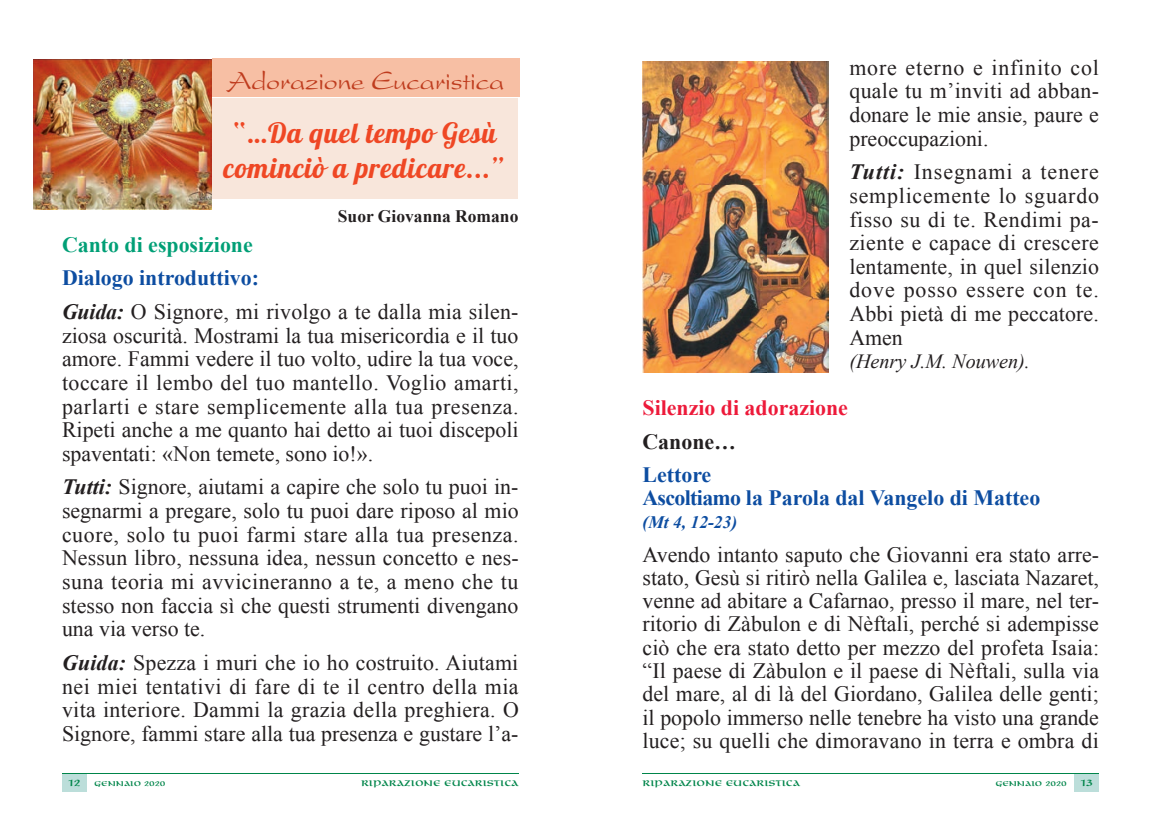
<style>
.page{position:relative;width:1161px;height:834px;background:#fff}
.page>*{position:absolute;margin:0;border:0;box-sizing:border-box;transform-origin:0 0}
.t1{font:28px/35px "Lobster 1.4";letter-spacing:.03em;color:#ef4724;text-align:center}
.t2{font:28px "Present";letter-spacing:-.02em;color:#bf3c1e}
.t3{font:21.88px/23.6px "Times New Roman";color:#231f20;text-align:justify}
.t4{font:700 21.88px/23.3px "Times New Roman";color:#0d4da1}
.t5{font:700 21.88px "Times New Roman";color:#ed1a3a}
.t6{font:700 21.88px "Times New Roman";color:#009f76}
.t7{font:700 21.88px "Times New Roman";color:#231f20}
.t8{font:italic 20.12px "Times New Roman";color:#231f20}
.t9{font:700 17.5px "Times New Roman";color:#231f20}
.t10{font:italic 700 17.5px "Times New Roman";color:#0d4da1}
.t11{font:12.25px "Omnia";color:#00854a}
.t12{font:10.5px "Omnia";color:#00854a}
.s1{font-weight:700;color:#0d4da1}
.s2{font-weight:700;font-style:italic}
.s3{font-size:14px}
</style>
<div class="page">
<div style="left:1074px;top:773px;width:25px;height:18px;background:#bcdeda"></div>
<hr style="left:642px;top:773px;width:457px;height:1px;background:#00854a">
<div style="left:62px;top:773px;width:25px;height:18px;background:#bcdeda"></div>
<hr style="left:62px;top:773px;width:456px;height:1px;background:#00854a">
<div style="left:210px;top:98px;width:308px;height:100px;background:#f8e6db"></div>
<img style="left:33px;top:60px;width:179px;height:150px">
<div style="left:212px;top:59px;width:307px;height:38px;background:#f7bfa4"></div>
<img style="left:642px;top:61px;width:186px;height:311px">
<p class="t2" style="left:227px;top:65px;width:279px">Adorazione Eucaristica</p>
<p class="t1" style="left:223px;top:115px;width:283px">“…Da quel tempo Gesù cominciò a predicare...”</p>
<p class="t9" style="left:338px;top:204px;width:182px">Suor Giovanna Romano</p>
<p class="t6" style="left:62px;top:229px;width:192px">Canto di esposizione</p>
<p class="t3" style="left:62px;top:261px;width:458px;line-height:33.6px"><span class="s1">Dialogo introduttivo:<br></span><span class="s2">Guida:</span> O Signore, mi rivolgo a te dalla mia silen-</p>
<p class="t3" style="left:62px;top:323px;width:458px">ziosa oscurità. Mostrami la tua misericordia e il tuo amore. Fammi vedere il tuo volto, udire la tua voce, toccare il lembo del tuo mantello. Voglio amarti, parlarti e stare semplicemente alla tua presenza.<br>Ripeti anche a me quanto hai detto ai tuoi discepoli spaventati: «Non temete, sono io!».</p>
<p class="t3" style="left:62px;top:475px;width:458px"><span class="s2">Tutti:</span> Signore, aiutami a capire che solo tu puoi in&shy;segnarmi a pregare, solo tu puoi dare riposo al mio cuore, solo tu puoi farmi stare alla tua presenza.<br>Nessun libro, nessuna idea, nessun concetto e nes&shy;suna teoria mi avvicineranno a te, a meno che tu stesso non faccia sì che questi strumenti divengano una via verso te.</p>
<p class="t3" style="left:62px;top:650px;width:458px"><span class="s2">Guida:</span> Spezza i muri che io ho costruito. Aiutami nei miei tentativi di fare di te il centro della mia vita interiore. Dammi la grazia della preghiera. O Signore, fammi stare alla tua presenza e gustare l’a-</p>
<p class="t3" style="left:849px;top:55px;width:251px">more eterno e infinito col quale tu m’inviti ad abban&shy;donare le mie ansie, paure e preoccupazioni.</p>
<p class="t3" style="left:849px;top:160px;width:251px"><span class="s2">Tutti:</span> Insegnami a tenere semplicemente lo sguardo fisso su di te. Rendimi pa&shy;ziente e capace di crescere lentamente, in quel silenzio dove posso essere con te.<br>Abbi pietà di me peccatore.<br>Amen</p>
<p class="t8" style="left:849px;top:348px;width:182px">(Henry J.M. Nouwen).</p>
<p class="t5" style="left:642px;top:393px;width:207px">Silenzio di adorazione</p>
<p class="t7" style="left:642px;top:426px;width:95px">Canone…</p>
<p class="t4" style="left:642px;top:462px;width:399px">Lettore<br>Ascoltiamo la Parola dal Vangelo di Matteo</p>
<p class="t10" style="left:642px;top:510px;width:96px">(Mt 4, 12-23)</p>
<p class="t3" style="left:642px;top:542px;width:458px">Avendo intanto saputo che Giovanni era stato arre&shy;stato, Gesù si ritirò nella Galilea e, lasciata Nazaret, venne ad abitare a Cafarnao, presso il mare, nel ter&shy;ritorio di Zàbulon e di Nèftali, perché si adempisse ciò che era stato detto per mezzo del profeta Isaia: “Il paese di Zàbulon e il paese di Nèftali, sulla via del mare, al di là del Giordano, Galilea delle genti; il popolo immerso nelle tenebre ha visto una grande luce; su quelli che dimoravano in terra e ombra di</p>
<p class="t12" style="left:68px;top:778px;width:99px"><span class="s3">12</span> Gennaio 2020</p>
<p class="t11" style="left:361px;top:777px;width:159px">Riparazione Eucaristica</p>
<p class="t11" style="left:642px;top:778px;width:159px">Riparazione Eucaristica</p>
<p class="t12" style="left:995px;top:779px;width:99px">Gennaio 2020 <span class="s3">13</span></p>
</div>
